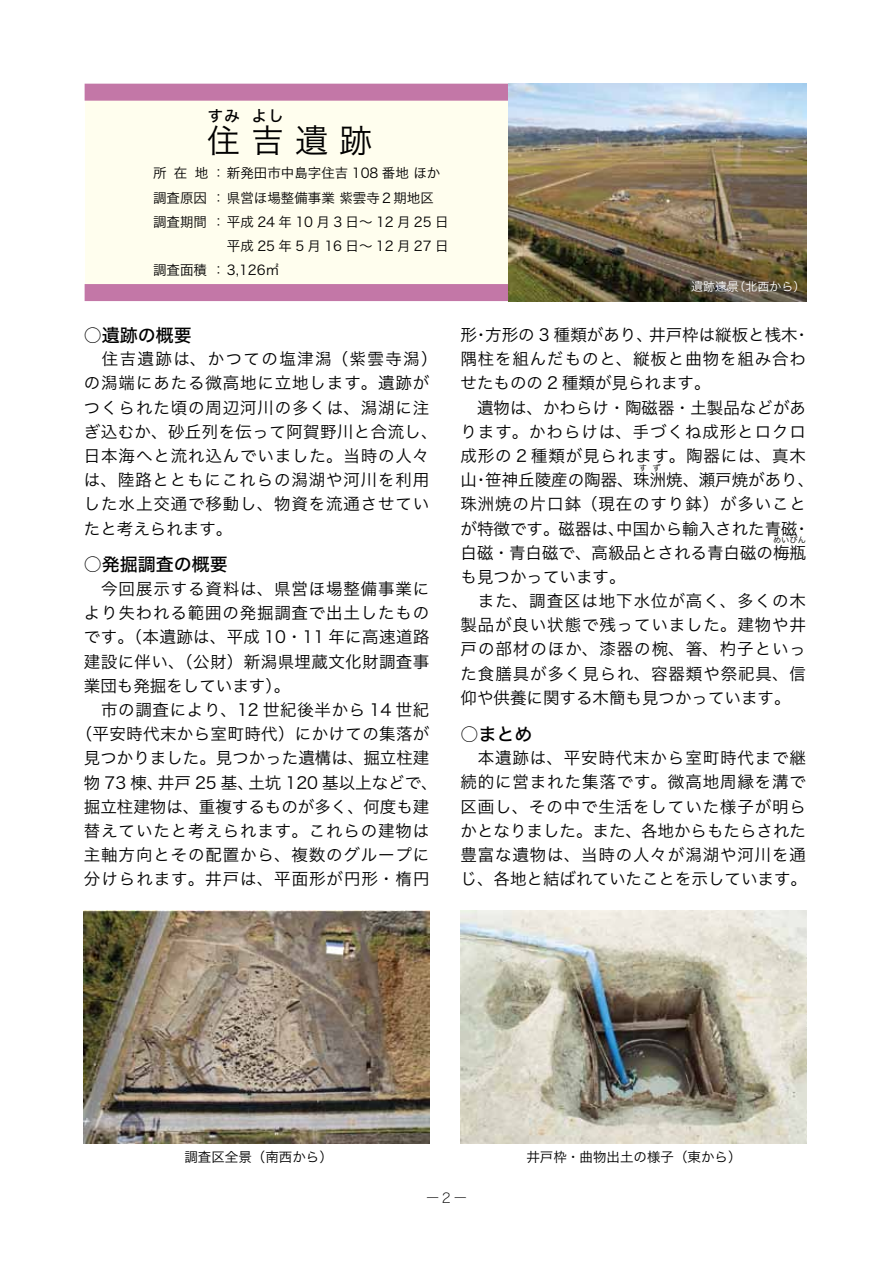
<style>
.page{position:relative;width:893px;height:1263px;background:#fff}
.page>*{position:absolute;margin:0;border:0;box-sizing:border-box;transform-origin:0 0}
.t1{font:33px "Hira Kaku Pro N W3";color:#000}
.t2{font:18px "Hiragino Sans W5";color:#000}
.t3{font:16.5px/24.2px "Hiragino Sans W3";letter-spacing:.05em;color:#000}
.t4{font:16.5px/24.2px "Hiragino Sans W3";color:#000}
.t5{font:16.5px "Hiragino Sans W3";letter-spacing:.025em;color:#000}
.t6{font:16.5px "Hiragino Sans W3";letter-spacing:.02em;color:#000}
.t7{font:16.5px "Hira Kaku Pro N W3";color:#000}
.t8{font:13.8px "Hiragino Sans W1";color:#000}
.t9{font:13.5px "Hira Kaku Pro N W3";color:#000}
.t10{font:13.5px "Hira Kaku Pro N W3";letter-spacing:.25em;color:#000}
.t11{font:12px "Hira Kaku Pro N W3";color:#fff}
.t12{font:8.25px "Hiragino Sans W3";color:#000}
</style>
<div class="page">
<div style="left:85px;top:92px;width:427px;height:196px;background:#fffeee"></div>
<div style="left:85px;top:84px;width:427px;height:17px;background:#c377a7"></div>
<div style="left:85px;top:284px;width:427px;height:17px;background:#c377a7"></div>
<img style="left:508px;top:84px;width:298px;height:217px">
<img style="left:460px;top:910px;width:346px;height:234px">
<img style="left:84px;top:910px;width:345px;height:234px">
<p class="t7" style="left:207px;top:102px;width:34px">すみ</p>
<p class="t7" style="left:251px;top:102px;width:34px">よし</p>
<p class="t1" style="left:207px;top:112px;width:166px">住吉遺 跡</p>
<p class="t9" style="left:153px;top:161px;width:289px">所在地：新発田市中島字住吉 108 番地 ほか</p>
<p class="t9" style="left:153px;top:186px;width:282px">調査原因：県営ほ場整備事業 紫雲寺２期地区</p>
<p class="t10" style="left:153px;top:210px;width:297px">調査期間：平成24年10月3日〜12月25日</p>
<p class="t10" style="left:227px;top:234px;width:223px">平成25年5月16日〜12月27日</p>
<p class="t9" style="left:153px;top:258px;width:128px">調査面積：3,126㎡</p>
<p class="t2" style="left:84px;top:319px;width:109px">○遺跡の概要</p>
<p class="t3" style="left:84px;top:346px;width:355px;text-indent:18px">住吉遺跡は、かつての塩津潟（紫雲寺潟）の潟端にあたる微高地に立地します。遺跡がつくられた頃の周辺河川の多くは、潟湖に注ぎ込むか、砂丘列を伝って阿賀野川と合流し、日本海へと流れ込んでいました。当時の人々は、陸路とともにこれらの潟湖や河川を利用した水上交通で移動し、物資を流通させていたと考えられます。</p>
<p class="t2" style="left:84px;top:548px;width:145px">○発掘調査の概要</p>
<p class="t3" style="left:101px;top:575px;width:330px">今回展示する資料は、県営ほ場整備事業に</p>
<p class="t3" style="left:84px;top:600px;width:347px">より失われる範囲の発掘調査で出土したもの</p>
<p class="t5" style="left:84px;top:622px;width:347px">です。（本遺跡は、平成 10・11 年に高速道路</p>
<p class="t5" style="left:84px;top:647px;width:347px">建設に伴い、（公財）新潟県埋蔵文化財調査事</p>
<p class="t4" style="left:84px;top:672px;width:208px">業団も発掘をしています）。</p>
<p class="t3" style="left:84px;top:696px;width:347px">　市の調査により、12 世紀後半から 14 世紀</p>
<p class="t6" style="left:76px;top:719px;width:355px">（平安時代末から室町時代）にかけての集落が</p>
<p class="t4" style="left:84px;top:745px;width:347px">見つかりました。見つかった遺構は、掘立柱建</p>
<p class="t4" style="left:84px;top:769px;width:355px">物 73 棟、井戸 25 基、土坑 120 基以上などで、</p>
<p class="t4" style="left:84px;top:793px;width:347px">掘立柱建物は、重複するものが多く、何度も建</p>
<p class="t3" style="left:84px;top:817px;width:347px">替えていたと考えられます。これらの建物は</p>
<p class="t3" style="left:84px;top:842px;width:347px">主軸方向とその配置から、複数のグループに</p>
<p class="t3" style="left:84px;top:866px;width:347px">分けられます。井戸は、平面形が円形・楕円</p>
<p class="t11" style="left:691px;top:276px;width:116px">遺跡遠景（北西から）</p>
<p class="t4" style="left:460px;top:322px;width:355px">形・方形の 3 種類があり、井戸枠は縦板と桟木・隅柱を組んだものと、縦板と曲物を組み合わせたものの 2 種類が見られます。<br>　遺物は、かわらけ・陶磁器・土製品などがあります。かわらけは、手づくね成形とロクロ成形の 2 種類が見られます。陶器には、真木山・笹神丘陵産の陶器、珠洲焼、瀬戸焼があり、</p>
<p class="t12" style="left:639px;top:460px;width:24px">す ず</p>
<p class="t4" style="left:460px;top:491px;width:351px">珠洲焼の片口鉢（現在のすり鉢）が多いことが特徴です。磁器は、中国から輸入された青磁・白磁・青白磁で、高級品とされる青白磁の梅瓶</p>
<p class="t12" style="left:773px;top:533px;width:34px">めいぴん</p>
<p class="t3" style="left:460px;top:563px;width:347px">も見つかっています。<br>　また、調査区は地下水位が高く、多くの木製品が良い状態で残っていました。建物や井戸の部材のほか、漆器の椀、箸、杓子といった食膳具が多く見られ、容器類や祭祀具、信仰や供養に関する木簡も見つかっています。</p>
<p class="t2" style="left:460px;top:718px;width:73px">○まとめ</p>
<p class="t3" style="left:460px;top:745px;width:348px;text-align:justify;text-indent:17px">本遺跡は、平安時代末から室町時代まで継続的に営まれた集落です。微高地周縁を溝で区画し、その中で生活をしていた様子が明らかとなりました。また、各地からもたらされた豊富な遺物は、当時の人々が潟湖や河川を通じ、各地と結ばれていたことを示しています。</p>
<p class="t9" style="left:184px;top:1145px;width:150px">調査区全景（南西から）</p>
<p class="t9" style="left:526px;top:1145px;width:217px">井戸枠・曲物出土の様子（東から）</p>
<p class="t8" style="left:426px;top:1185px;width:43px">ー２ー</p>
</div>
